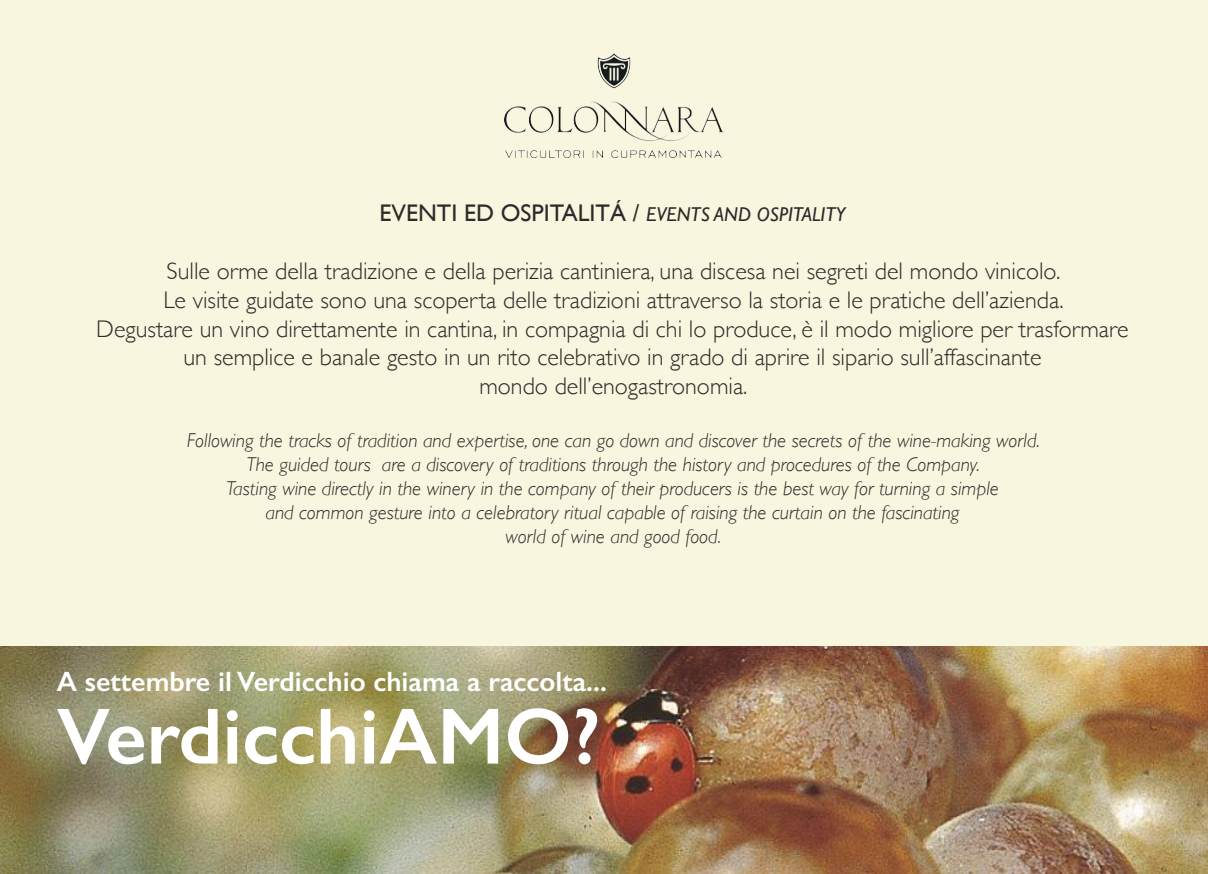
<style>
.page{position:relative;width:1208px;height:874px;background:#fff}
.page>*{position:absolute;margin:0;border:0;box-sizing:border-box;transform-origin:0 0}
.t1{font:600 80px "Gill Sans";color:#fff}
.t2{font:600 28px "Gill Sans";color:#fff}
.t3{font:300 24px/28.8px "Gill Sans";color:#2b2b2a;text-align:center}
.t4{font:24px "Gill Sans";color:#2b2b2a}
.t5{font:italic 300 20px/24px "Gill Sans";color:#2b2b2a;text-align:center}
.s1{font-style:italic;font-size:20px}
</style>
<div class="page">
<div style="left:0;top:0;width:1208px;height:873px;background:#f9f6df"></div>
<img style="left:0;top:646px;width:1207px;height:227px">
<img style="left:504px;top:53px;width:220px;height:104px">
<p class="t4" style="left:379px;top:199px;width:467px">EVENTI ED OSPITALITÁ / <span class="s1">EVENTS AND OSPITALITY</span></p>
<p class="t3" style="left:96px;top:255px;width:1034px">Sulle orme della tradizione e della perizia cantiniera, una discesa nei segreti del mondo vinicolo.<br>Le visite guidate sono una scoperta delle tradizioni attraverso la storia e le pratiche dell’azienda.<br>Degustare un vino direttamente in cantina, in compagnia di chi lo produce, è il modo migliore per trasformare un semplice e banale gesto in un rito celebrativo in grado di aprire il sipario sull’affascinante<br>mondo dell’enogastronomia.</p>
<p class="t5" style="left:187px;top:428px;width:854px">Following the tracks of tradition and expertise, one can go down and discover the secrets of the wine-making world.<br>The guided tours are a discovery of traditions through the history and procedures of the Company.<br>Tasting wine directly in the winery in the company of their producers is the best way for turning a simple<br>and common gesture into a celebratory ritual capable of raising the curtain on the fascinating<br>world of wine and good food.</p>
<p class="t2" style="left:57px;top:664px;width:552px">A settembre il Verdicchio chiama a raccolta...</p>
<h1 class="t1" style="left:57px;top:687px;width:545px">VerdicchiAMO?</h1>
</div>
